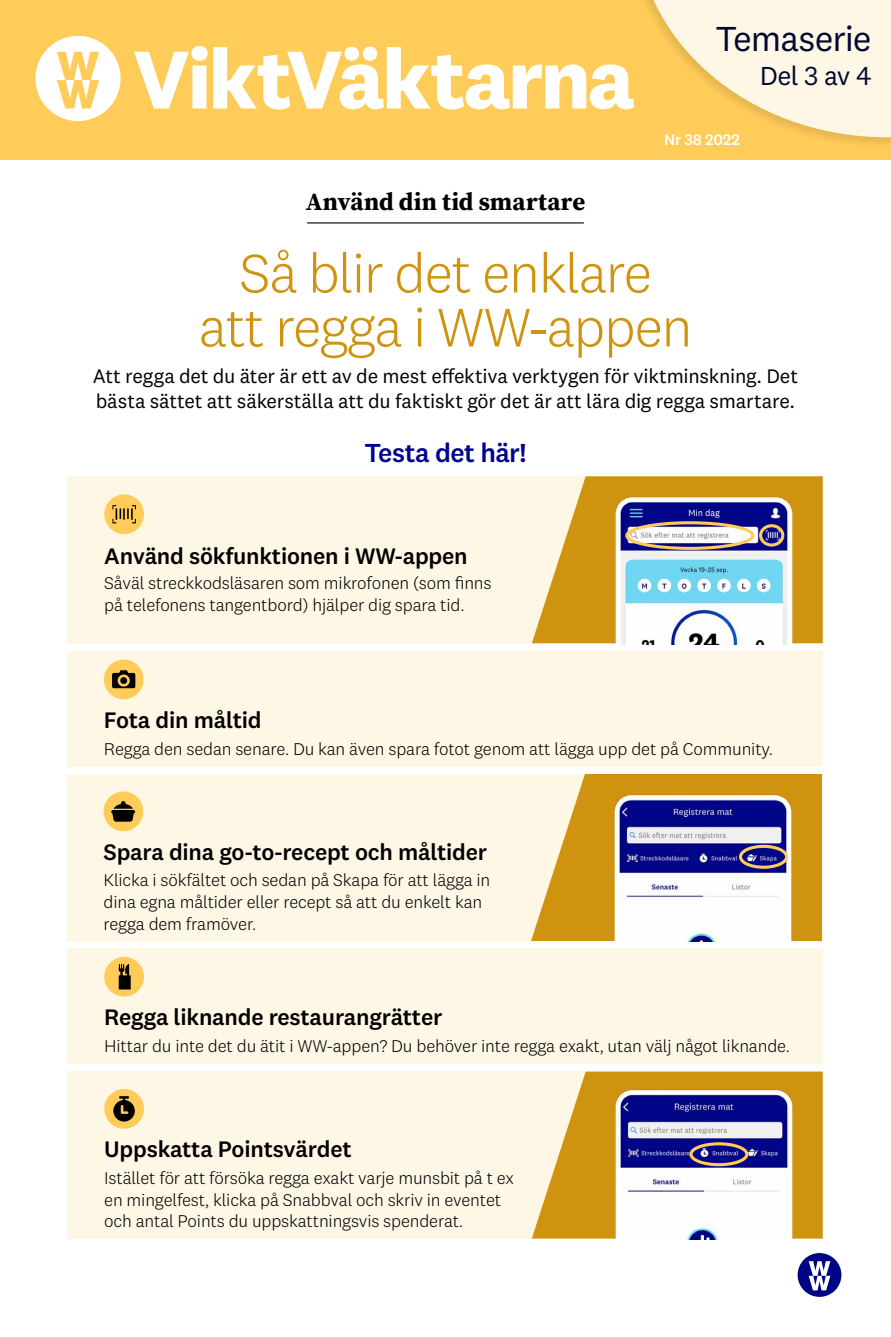
<style>
.page{position:relative;width:891px;height:1337px;background:#fff}
.page>*{position:absolute;margin:0;border:0;box-sizing:border-box;transform-origin:0 0}
.t1{font:300 56.25px/54px "National 2";letter-spacing:-.03em;color:#d0930f;text-align:center}
.t2{font:36px "National 2";letter-spacing:-.03em;color:#000833}
.t3{font:500 27px "National 2";letter-spacing:-.02em;color:#00058f}
.t4{font:27px "National 2";color:#000833}
.t5{font:700 24.75px "Source Serif Pro";letter-spacing:.005em;color:#000}
.t6{font:500 23.18px "National 2";letter-spacing:-.01em;color:#000}
.t7{font:20.25px/24.8px "National 2";letter-spacing:-.01em;color:#000}
.t8{font:300 17.55px/21.8px "National 2";letter-spacing:-.01em;color:#000}
.t9{font:500 15.75px "National 2";letter-spacing:-.005em;color:#fff}
</style>
<div class="page">
<hr style="left:307px;top:222px;width:277px;height:1px;background:#000">
<div style="left:0;top:0;width:891px;height:160px;background:#ffcb59"></div>
<div style="left:625px;top:0;width:266px;height:149px;background:#000;opacity:.1"></div>
<svg style="left:35px;top:36px;width:86px;height:85px"></svg>
<svg style="left:134px;top:0;width:757px;height:137px"></svg>
<svg style="left:798px;top:1253px;width:43px;height:43px"></svg>
<div style="left:68px;top:476px;width:756px;height:168px;background:#fff7e5"></div>
<svg style="left:532px;top:476px;width:291px;height:167px;fill:#d0930f"></svg>
<img style="left:597px;top:476px;width:214px;height:168px">
<div style="left:625px;top:521px;width:129px;height:29px;border:3px solid #ffcb59;border-radius:50%"></div>
<div style="left:759px;top:524px;width:25px;height:22px;border:3px solid #ffcb59;border-radius:50%"></div>
<div style="left:104px;top:494px;width:40px;height:40px;background:#ffcb59;border-radius:50%"></div>
<svg style="left:112px;top:505px;width:24px;height:18px"></svg>
<div style="left:67px;top:774px;width:756px;height:167px;background:#fff7e5"></div>
<svg style="left:531px;top:774px;width:291px;height:167px;fill:#d0930f"></svg>
<img style="left:596px;top:774px;width:214px;height:167px">
<div style="left:739px;top:844px;width:49px;height:24px;border:3px solid #ffcb59;border-radius:50%"></div>
<div style="left:104px;top:791px;width:39px;height:40px;background:#ffcb59;border-radius:50%"></div>
<svg style="left:111px;top:801px;width:24px;height:20px"></svg>
<div style="left:68px;top:1071px;width:756px;height:168px;background:#fff7e5"></div>
<svg style="left:532px;top:1071px;width:291px;height:167px;fill:#d0930f"></svg>
<img style="left:597px;top:1071px;width:214px;height:168px">
<div style="left:104px;top:1089px;width:40px;height:39px;background:#ffcb59;border-radius:50%"></div>
<div style="left:689px;top:1142px;width:59px;height:24px;border:3px solid #ffcb59;border-radius:50%"></div>
<svg style="left:113px;top:1096px;width:22px;height:25px"></svg>
<div style="left:67px;top:651px;width:756px;height:116px;background:#fff7e5"></div>
<div style="left:104px;top:659px;width:40px;height:40px;background:#ffcb59;border-radius:50%"></div>
<svg style="left:112px;top:670px;width:23px;height:18px"></svg>
<div style="left:68px;top:948px;width:756px;height:116px;background:#fff7e5"></div>
<div style="left:104px;top:956px;width:40px;height:40px;background:#ffcb59;border-radius:50%"></div>
<svg style="left:119px;top:964px;width:12px;height:25px"></svg>
<h2 class="t2" style="left:716px;top:17px;width:157px">Temaserie</h2>
<h3 class="t4" style="left:760px;top:60px;width:113px">Del 3 av 4</h3>
<h3 class="t5" style="left:306px;top:184px;width:281px">Använd din tid smartare</h3>
<p class="t9" style="left:664px;top:130px;width:77px">Nr 38 2022</p>
<h1 class="t1" style="left:199px;top:246px;width:496px">Så blir det enklare<br>att regga i WW-appen</h1>
<p class="t7" style="left:93px;top:364px;width:707px">Att regga det du äter är ett av de mest effektiva verktygen för viktminskning. Det bästa sättet att säkerställa att du faktiskt gör det är att lära dig regga smartare.</p>
<h3 class="t3" style="left:364px;top:436px;width:164px">Testa det här!</h3>
<h3 class="t6" style="left:104px;top:542px;width:365px">Använd sökfunktionen i WW-appen</h3>
<p class="t8" style="left:104px;top:572px;width:389px">Såväl streckkodsläsaren som mikrofonen (som finns på telefonens tangentbord) hjälper dig spara tid.</p>
<h3 class="t6" style="left:104px;top:706px;width:159px">Fota din måltid</h3>
<p class="t8" style="left:104px;top:737px;width:671px">Regga den sedan senare. Du kan även spara fotot genom att lägga upp det på Community.</p>
<h3 class="t6" style="left:104px;top:838px;width:385px">Spara dina go-to-recept och måltider</h3>
<p class="t8" style="left:104px;top:869px;width:388px">Klicka i sökfältet och sedan på Skapa för att lägga in dina egna måltider eller recept så att du enkelt kan regga dem framöver.</p>
<h3 class="t6" style="left:104px;top:1003px;width:340px">Regga liknande restaurangrätter</h3>
<p class="t8" style="left:104px;top:1034px;width:687px">Hittar du inte det du ätit i WW-appen? Du behöver inte regga exakt, utan välj något liknande.</p>
<h3 class="t6" style="left:104px;top:1135px;width:249px">Uppskatta Pointsvärdet</h3>
<p class="t8" style="left:104px;top:1166px;width:411px">Istället för att försöka regga exakt varje munsbit på t ex en mingelfest, klicka på Snabbval och skriv in eventet och antal Points du uppskattningsvis spenderat.</p>
</div>
